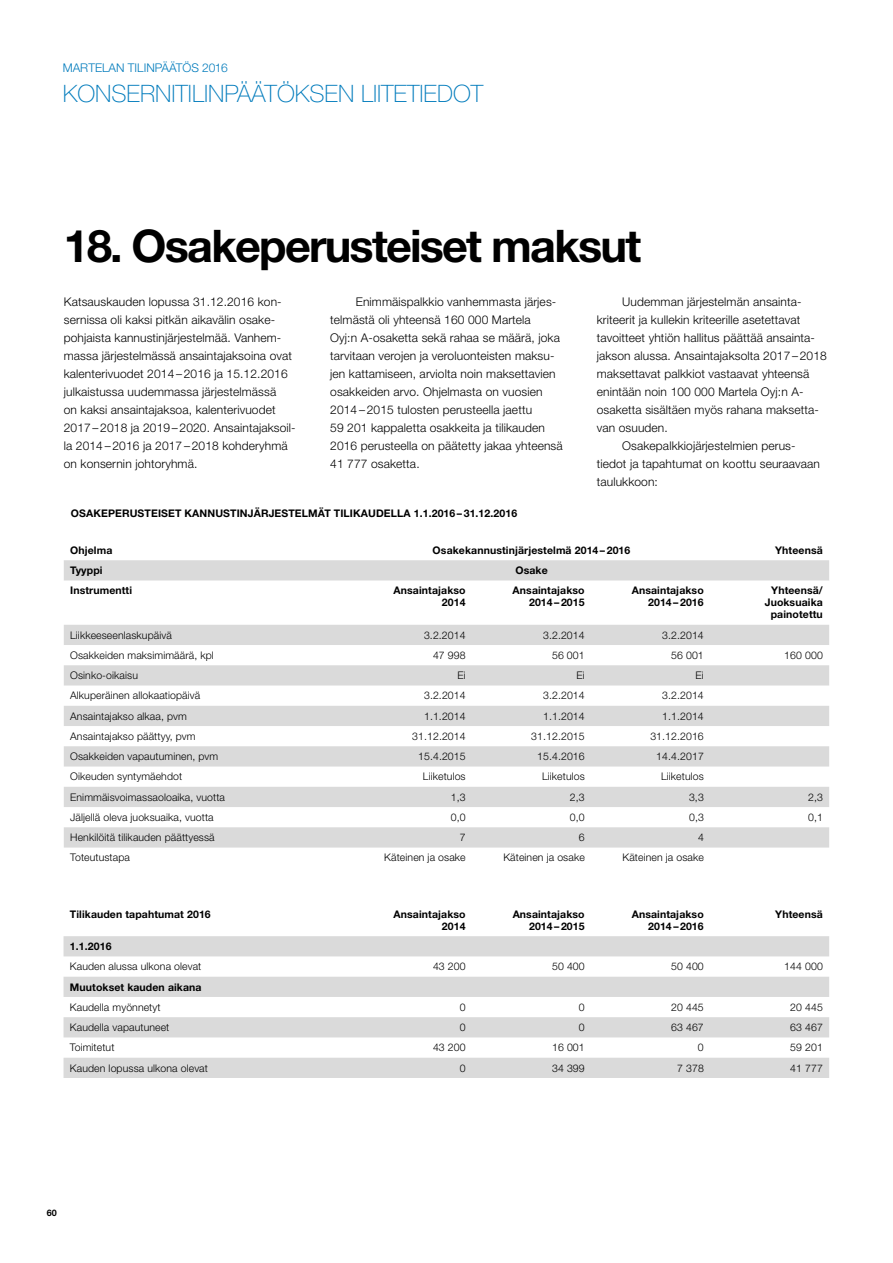
<style>
.page{position:relative;width:893px;height:1263px;background:#fff}
.page>*{position:absolute;margin:0;border:0;box-sizing:border-box;transform-origin:0 0}
.t1{font:700 45px "Helvetica Neue LT Std";letter-spacing:-.04em;color:#000}
.t2{font:100 24px "Helvetica Neue LT Std";color:#007bbc}
.t3{font:300 12px/18px "Helvetica Neue LT Std";letter-spacing:.01em;color:#000}
.t4{font:300 12px "Helvetica Neue LT Std";color:#007bbc}
.t5{font:300 10.5px "Helvetica Neue LT Std";letter-spacing:.01em;color:#000}
.t6{font:700 10.5px/12px "Helvetica Neue LT Std";letter-spacing:.01em;color:#000;text-align:right}
.t7{font:700 9px "Helvetica Neue LT Std";color:#000}
</style>
<div class="page">
<svg style="left:64px;top:936px;width:765px;height:142px;fill:#dadada"></svg>
<svg style="left:64px;top:560px;width:765px;height:287px"></svg>
<p class="t4" style="left:63px;top:61px;width:167px">MARTELAN TILINPÄÄTÖS 2016</p>
<h2 class="t2" style="left:63px;top:80px;width:422px">KONSERNITILINPÄÄTÖKSEN LIITETIEDOT</h2>
<h1 class="t1" style="left:64px;top:218px;width:579px">18. Osakeperusteiset maksut</h1>
<p class="t3" style="left:330px;top:292px;width:234px;text-indent:26px">Enimmäispalkkio vanhemmasta järjes&shy;telmästä oli yhteensä 160 000 Martela<br>Oyj:n A-osaketta sekä rahaa se määrä, joka tarvitaan verojen ja veroluonteisten maksu&shy;jen kattamiseen, arviolta noin maksettavien osakkeiden arvo. Ohjelmasta on vuosien 2014 – 2015 tulosten perusteella jaettu<br>59 201 kappaletta osakkeita ja tilikauden 2016 perusteella on päätetty jakaa yhteensä 41 777 osaketta.</p>
<p class="t3" style="left:622px;top:292px;width:181px">Uudemman järjestelmän ansainta-</p>
<p class="t3" style="left:64px;top:292px;width:233px">Katsauskauden lopussa 31. 12. 2016 kon&shy;sernissa oli kaksi pitkän aikavälin osake&shy;pohjaista kannustinjärjestelmää. Vanhem&shy;massa järjestelmässä ansaintajaksoina ovat kalenterivuodet 2014 – 2016 ja 15. 12. 2016 julkaistussa uudemmassa järjestelmässä<br>on kaksi ansaintajaksoa, kalenterivuodet 2017 – 2018 ja 2019 – 2020. Ansaintajaksoil&shy;la 2014 – 2016 ja 2017 – 2018 kohderyhmä on konsernin johtoryhmä.</p>
<p class="t3" style="left:597px;top:310px;width:205px">kriteerit ja kullekin kriteerille asetettavat</p>
<p class="t3" style="left:597px;top:328px;width:220px">tavoitteet yhtiön hallitus päättää ansainta-</p>
<p class="t3" style="left:597px;top:346px;width:232px">jakson alussa. Ansaintajaksolta 2017 – 2018</p>
<p class="t3" style="left:597px;top:364px;width:214px">maksettavat palkkiot vastaavat yhteensä</p>
<p class="t3" style="left:597px;top:382px;width:208px">enintään noin 100 000 Martela Oyj:n A-</p>
<p class="t3" style="left:597px;top:400px;width:224px">osaketta sisältäen myös rahana maksetta-</p>
<p class="t3" style="left:597px;top:418px;width:70px">van osuuden.</p>
<p class="t3" style="left:622px;top:436px;width:173px">Osakepalkkiojärjestelmien perus-</p>
<p class="t3" style="left:597px;top:454px;width:225px">tiedot ja tapahtumat on koottu seuraavaan</p>
<p class="t3" style="left:597px;top:472px;width:63px">taulukkoon:</p>
<p class="t6" style="left:71px;top:507px;width:448px">OSAKEPERUSTEISET KANNUSTINJÄRJESTELMÄT TILIKAUDELLA 1.1.2016 – 31.12.2016</p>
<p class="t6" style="left:70px;top:544px;width:44px">Ohjelma</p>
<p class="t6" style="left:433px;top:544px;width:199px">Osakekannustinjärjestelmä 2014 – 2016</p>
<p class="t6" style="left:775px;top:544px;width:49px">Yhteensä</p>
<p class="t6" style="left:70px;top:564px;width:34px">Tyyppi</p>
<p class="t6" style="left:515px;top:564px;width:34px">Osake</p>
<p class="t6" style="left:70px;top:584px;width:63px">Instrumentti</p>
<p class="t6" style="left:394px;top:584px;width:74px">Ansaintajakso<br>2014</p>
<p class="t6" style="left:513px;top:584px;width:74px">Ansaintajakso<br>2014 – 2015</p>
<p class="t6" style="left:632px;top:584px;width:74px">Ansaintajakso<br>2014 – 2016</p>
<p class="t6" style="left:765px;top:584px;width:60px">Yhteensä/<br>Juoksuaika painotettu</p>
<p class="t5" style="left:70px;top:628px;width:103px">Liikkeeseenlaskupäivä</p>
<p class="t5" style="left:424px;top:628px;width:43px">3.2.2014</p>
<p class="t5" style="left:543px;top:628px;width:43px">3.2.2014</p>
<p class="t5" style="left:662px;top:628px;width:43px">3.2.2014</p>
<p class="t5" style="left:70px;top:649px;width:145px">Osakkeiden maksimimäärä, kpl</p>
<p class="t5" style="left:433px;top:649px;width:34px">47 998</p>
<p class="t5" style="left:552px;top:649px;width:34px">56 001</p>
<p class="t5" style="left:671px;top:649px;width:34px">56 001</p>
<p class="t5" style="left:784px;top:649px;width:40px">160 000</p>
<p class="t5" style="left:70px;top:669px;width:69px">Osinko-oikaisu</p>
<p class="t5" style="left:457px;top:669px;width:10px">Ei</p>
<p class="t5" style="left:576px;top:669px;width:10px">Ei</p>
<p class="t5" style="left:695px;top:669px;width:10px">Ei</p>
<p class="t5" style="left:70px;top:689px;width:132px">Alkuperäinen allokaatiopäivä</p>
<p class="t5" style="left:424px;top:689px;width:43px">3.2.2014</p>
<p class="t5" style="left:543px;top:689px;width:43px">3.2.2014</p>
<p class="t5" style="left:662px;top:689px;width:43px">3.2.2014</p>
<p class="t5" style="left:70px;top:709px;width:118px">Ansaintajakso alkaa, pvm</p>
<p class="t5" style="left:424px;top:709px;width:43px">1.1.2014</p>
<p class="t5" style="left:543px;top:709px;width:43px">1.1.2014</p>
<p class="t5" style="left:662px;top:709px;width:43px">1.1.2014</p>
<p class="t5" style="left:70px;top:730px;width:127px">Ansaintajakso päättyy, pvm</p>
<p class="t5" style="left:412px;top:730px;width:55px">31. 12.2014</p>
<p class="t5" style="left:531px;top:730px;width:55px">31. 12.2015</p>
<p class="t5" style="left:650px;top:730px;width:55px">31. 12.2016</p>
<p class="t5" style="left:70px;top:750px;width:150px">Osakkeiden vapautuminen, pvm</p>
<p class="t5" style="left:418px;top:750px;width:49px">15.4.2015</p>
<p class="t5" style="left:537px;top:750px;width:49px">15.4.2016</p>
<p class="t5" style="left:656px;top:750px;width:49px">14.4.2017</p>
<p class="t5" style="left:70px;top:770px;width:113px">Oikeuden syntymäehdot</p>
<p class="t5" style="left:423px;top:770px;width:44px">Liiketulos</p>
<p class="t5" style="left:542px;top:770px;width:44px">Liiketulos</p>
<p class="t5" style="left:661px;top:770px;width:44px">Liiketulos</p>
<p class="t5" style="left:70px;top:790px;width:156px">Enimmäisvoimassaoloaika, vuotta</p>
<p class="t5" style="left:451px;top:790px;width:16px">1,3</p>
<p class="t5" style="left:570px;top:790px;width:16px">2,3</p>
<p class="t5" style="left:689px;top:790px;width:16px">3,3</p>
<p class="t5" style="left:808px;top:790px;width:16px">2,3</p>
<p class="t5" style="left:70px;top:811px;width:145px">Jäljellä oleva juoksuaika, vuotta</p>
<p class="t5" style="left:451px;top:811px;width:16px">0,0</p>
<p class="t5" style="left:570px;top:811px;width:16px">0,0</p>
<p class="t5" style="left:689px;top:811px;width:16px">0,3</p>
<p class="t5" style="left:808px;top:811px;width:16px">0,1</p>
<p class="t5" style="left:70px;top:831px;width:146px">Henkilöitä tilikauden päättyessä</p>
<p class="t5" style="left:460px;top:831px;width:7px">7</p>
<p class="t5" style="left:579px;top:831px;width:7px">6</p>
<p class="t5" style="left:698px;top:831px;width:7px">4</p>
<p class="t5" style="left:70px;top:851px;width:61px">Toteutustapa</p>
<p class="t5" style="left:384px;top:851px;width:83px">Käteinen ja osake</p>
<p class="t5" style="left:503px;top:851px;width:83px">Käteinen ja osake</p>
<p class="t5" style="left:622px;top:851px;width:83px">Käteinen ja osake</p>
<p class="t6" style="left:70px;top:908px;width:142px">Tilikauden tapahtumat 2016</p>
<p class="t6" style="left:394px;top:908px;width:74px">Ansaintajakso<br>2014</p>
<p class="t6" style="left:513px;top:908px;width:74px">Ansaintajakso<br>2014 – 2015</p>
<p class="t6" style="left:632px;top:908px;width:74px">Ansaintajakso<br>2014 – 2016</p>
<p class="t6" style="left:775px;top:908px;width:49px">Yhteensä</p>
<p class="t6" style="left:70px;top:940px;width:43px">1.1.2016</p>
<p class="t5" style="left:70px;top:960px;width:133px">Kauden alussa ulkona olevat</p>
<p class="t5" style="left:433px;top:960px;width:34px">43 200</p>
<p class="t5" style="left:552px;top:960px;width:34px">50 400</p>
<p class="t5" style="left:671px;top:960px;width:34px">50 400</p>
<p class="t5" style="left:784px;top:960px;width:40px">144 000</p>
<p class="t6" style="left:70px;top:980px;width:133px">Muutokset kauden aikana</p>
<p class="t5" style="left:70px;top:1001px;width:92px">Kaudella myönnetyt</p>
<p class="t5" style="left:460px;top:1001px;width:7px">0</p>
<p class="t5" style="left:579px;top:1001px;width:7px">0</p>
<p class="t5" style="left:671px;top:1001px;width:34px">20 445</p>
<p class="t5" style="left:790px;top:1001px;width:34px">20 445</p>
<p class="t5" style="left:70px;top:1021px;width:101px">Kaudella vapautuneet</p>
<p class="t5" style="left:460px;top:1021px;width:7px">0</p>
<p class="t5" style="left:579px;top:1021px;width:7px">0</p>
<p class="t5" style="left:671px;top:1021px;width:34px">63 467</p>
<p class="t5" style="left:790px;top:1021px;width:34px">63 467</p>
<p class="t5" style="left:70px;top:1041px;width:46px">Toimitetut</p>
<p class="t5" style="left:433px;top:1041px;width:34px">43 200</p>
<p class="t5" style="left:552px;top:1041px;width:34px">16 001</p>
<p class="t5" style="left:698px;top:1041px;width:7px">0</p>
<p class="t5" style="left:790px;top:1041px;width:34px">59 201</p>
<p class="t5" style="left:70px;top:1061px;width:140px">Kauden lopussa ulkona olevat</p>
<p class="t5" style="left:460px;top:1061px;width:7px">0</p>
<p class="t5" style="left:552px;top:1061px;width:34px">34 399</p>
<p class="t5" style="left:677px;top:1061px;width:28px">7 378</p>
<p class="t5" style="left:790px;top:1061px;width:34px">41 777</p>
<p class="t7" style="left:47px;top:1207px;width:12px">60</p>
</div>
